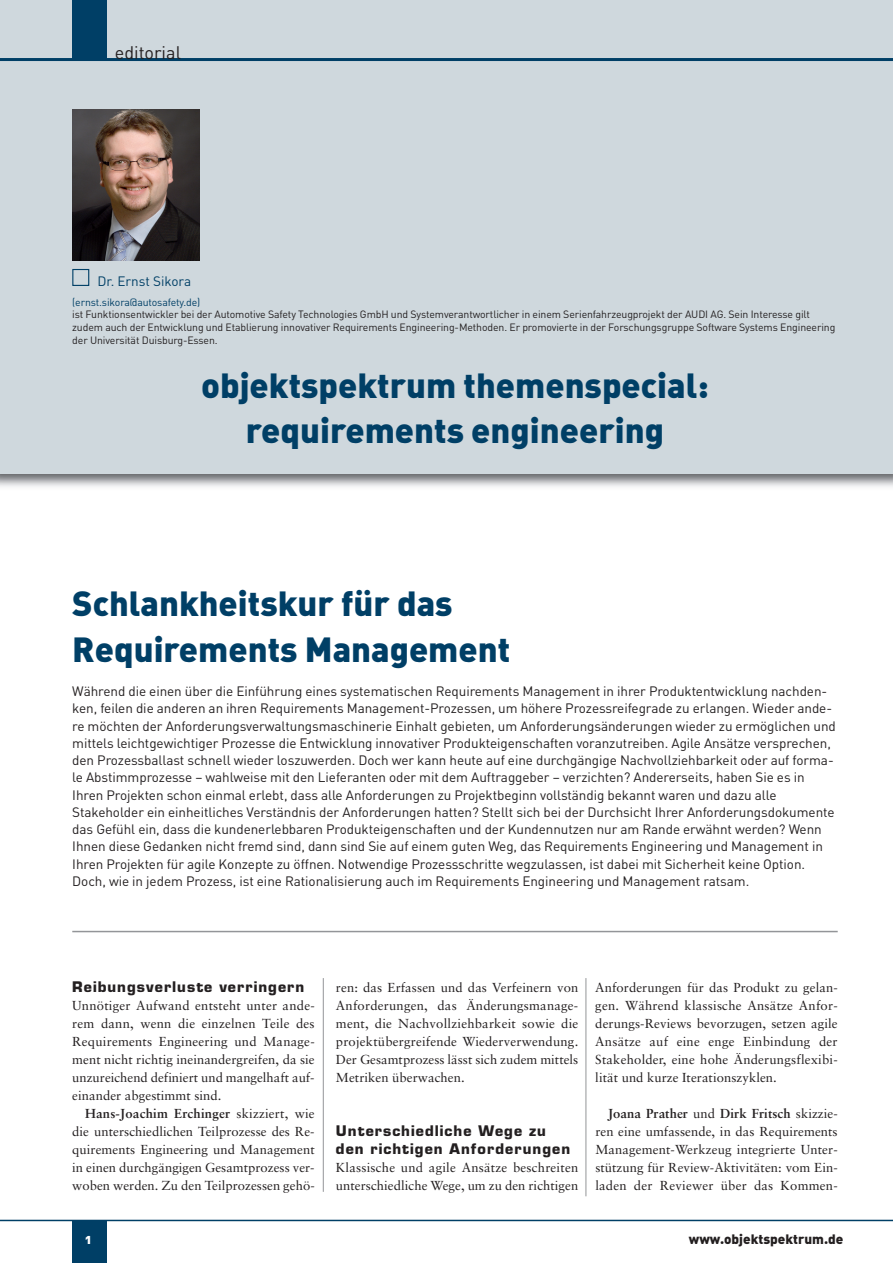
<style>
.page{position:relative;width:893px;height:1263px;background:#fff}
.page>*{position:absolute;margin:0;border:0;box-sizing:border-box;transform-origin:0 0}
.t1{font:34.5px/45px "DIN Black Alternate";color:#003f66}
.t2{font:18px "DIN";color:#231f20}
.t3{font:700 14.25px/18px "Eurostile";letter-spacing:.07em;color:#231f20}
.t4{font:13.5px/17.2px "DIN";letter-spacing:-.005em;color:#231f20}
.t5{font:13.5px "DIN Black Alternate";color:#231f20}
.t6{font:13.5px "DIN";color:#003f66}
.t7{font:13.5px "DIN Black Alternate";color:#fff}
.t8{font:13.05px/18px "Sabon";letter-spacing:.005em;color:#231f20;text-align:justify}
.t9{font:10.5px/12.6px "DIN";letter-spacing:-.01em;color:#231f20}
.t10{font:10.5px "DIN";letter-spacing:-.01em;color:#003f66}
.s1{font-weight:700}
</style>
<div class="page">
<div style="left:0;top:0;width:893px;height:473px;background:#cfd8dd"></div>
<hr style="left:323px;top:978px;width:1px;height:214px;background:#939598">
<hr style="left:586px;top:978px;width:1px;height:218px;background:#939598">
<hr style="left:72px;top:931px;width:766px;height:1px;background:#939598">
<div style="left:72px;top:1220px;width:34px;height:43px;background:#003f66"></div>
<div style="left:72px;top:0;width:34px;height:60px;background:#003f66"></div>
<hr style="left:0;top:58px;width:893px;height:3px;background:#003f66">
<hr style="left:0;top:1220px;width:893px;height:1px;background:#003f66">
<img style="left:72px;top:109px;width:128px;height:151px">
<div style="left:72px;top:269px;width:17px;height:17px;border:1px solid #003f66"></div>
<h2 class="t2" style="left:115px;top:46px;width:68px">editorial</h2>
<p class="t6" style="left:98px;top:276px;width:95px">Dr. Ernst Sikora</p>
<p class="t10" style="left:72px;top:298px;width:130px">(ernst.sikora@autosafety.de)</p>
<p class="t9" style="left:72px;top:310px;width:765px">ist Funktionsentwickler bei der Automotive Safety Technologies GmbH und Systemverantwortlicher in einem Serienfahrzeugprojekt der AUDI AG. Sein Interesse gilt zudem auch der Entwicklung und Etablierung innovativer Requirements Engineering-Methoden. Er promovierte in der Forschungsgruppe Software Systems Engineering der Universität Duisburg-Essen.</p>
<h1 class="t1" style="left:201px;top:366px;width:509px;text-align:center">objektspektrum themenspecial: requirements engineering</h1>
<h1 class="t1" style="left:72px;top:585px;width:439px">Schlankheitskur für das<br>Requirements Management</h1>
<p class="t4" style="left:72px;top:684px;width:765px">Während die einen über die Einführung eines systematischen Requirements Management in ihrer Produktentwicklung nachden&shy;ken, feilen die anderen an ihren Requirements Management-Prozessen, um höhere Prozessreifegrade zu erlangen. Wieder ande&shy;re möchten der Anforderungsverwaltungsmaschinerie Einhalt gebieten, um Anforderungsänderungen wieder zu ermöglichen und mittels leichtgewichtiger Prozesse die Entwicklung innovativer Produkteigenschaften voranzutreiben. Agile Ansätze versprechen, den Prozessballast schnell wieder loszuwerden. Doch wer kann heute auf eine durchgängige Nachvollziehbarkeit oder auf forma&shy;le Abstimmprozesse – wahlweise mit den Lieferanten oder mit dem Auftraggeber – verzichten? Andererseits, haben Sie es in Ihren Projekten schon einmal erlebt, dass alle Anforderungen zu Projektbeginn vollständig bekannt waren und dazu alle Stakeholder ein einheitliches Verständnis der Anforderungen hatten? Stellt sich bei der Durchsicht Ihrer Anforderungsdokumente das Gefühl ein, dass die kundenerlebbaren Produkteigenschaften und der Kundennutzen nur am Rande erwähnt werden? Wenn Ihnen diese Gedanken nicht fremd sind, dann sind Sie auf einem guten Weg, das Requirements Engineering und Management in Ihren Projekten für agile Konzepte zu öffnen. Notwendige Prozessschritte wegzulassen, ist dabei mit Sicherheit keine Option.<br>Doch, wie in jedem Prozess, ist eine Rationalisierung auch im Requirements Engineering und Management ratsam.</p>
<p class="t3" style="left:72px;top:979px;width:234px">Reibungsverluste verringern</p>
<p class="t8" style="left:72px;top:997px;width:244px">Unnötiger Aufwand entsteht unter ande&shy;rem dann, wenn die einzelnen Teile des Requirements Engineering und Manage - ment nicht richtig ineinandergreifen, da sie unzureichend definiert und mangelhaft auf&shy;einander abgestimmt sind.</p>
<p class="t8" style="left:72px;top:1105px;width:244px;text-indent:13px"><span class="s1">Hans-Joachim Erchinger</span> skizziert, wie die unterschiedlichen Teilprozesse des Re - quirements Engineering und Management in einen durchgängigen Gesamtprozess ver&shy;woben werden. Zu den Teilprozessen gehö-</p>
<p class="t8" style="left:336px;top:979px;width:244px">ren: das Erfassen und das Verfeinern von Anforderungen, das Änderungsmanage&shy;ment, die Nachvollziehbarkeit sowie die projektübergreifende Wiederverwendung.<br>Der Gesamtprozess lässt sich zudem mittels Metriken überwachen.</p>
<p class="t3" style="left:336px;top:1123px;width:236px">Unterschiedliche Wege zu den richtigen Anforderungen</p>
<p class="t8" style="left:336px;top:1159px;width:244px">Klassische und agile Ansätze beschreiten unterschiedliche Wege, um zu den richtigen</p>
<p class="t8" style="left:595px;top:979px;width:244px">Anforderungen für das Produkt zu gelan&shy;gen. Während klassische Ansätze Anfor - derungs-Reviews bevorzugen, setzen agile Ansätze auf eine enge Einbindung der Stakeholder, eine hohe Änderungsflexibi&shy;lität und kurze Iterationszyklen.</p>
<p class="t8" style="left:595px;top:1105px;width:244px;text-indent:13px"><span class="s1">Joana Prather</span> und <span class="s1">Dirk Fritsch</span> skizzie&shy;ren eine umfassende, in das Requirements Management-Werkzeug integrierte Unter - stützung für Review-Aktivitäten: vom Ein - laden der Reviewer über das Kommen -</p>
<p class="t7" style="left:85px;top:1234px;width:8px">1</p>
<p class="t5" style="left:689px;top:1234px;width:156px">www.objektspektrum.de</p>
</div>
